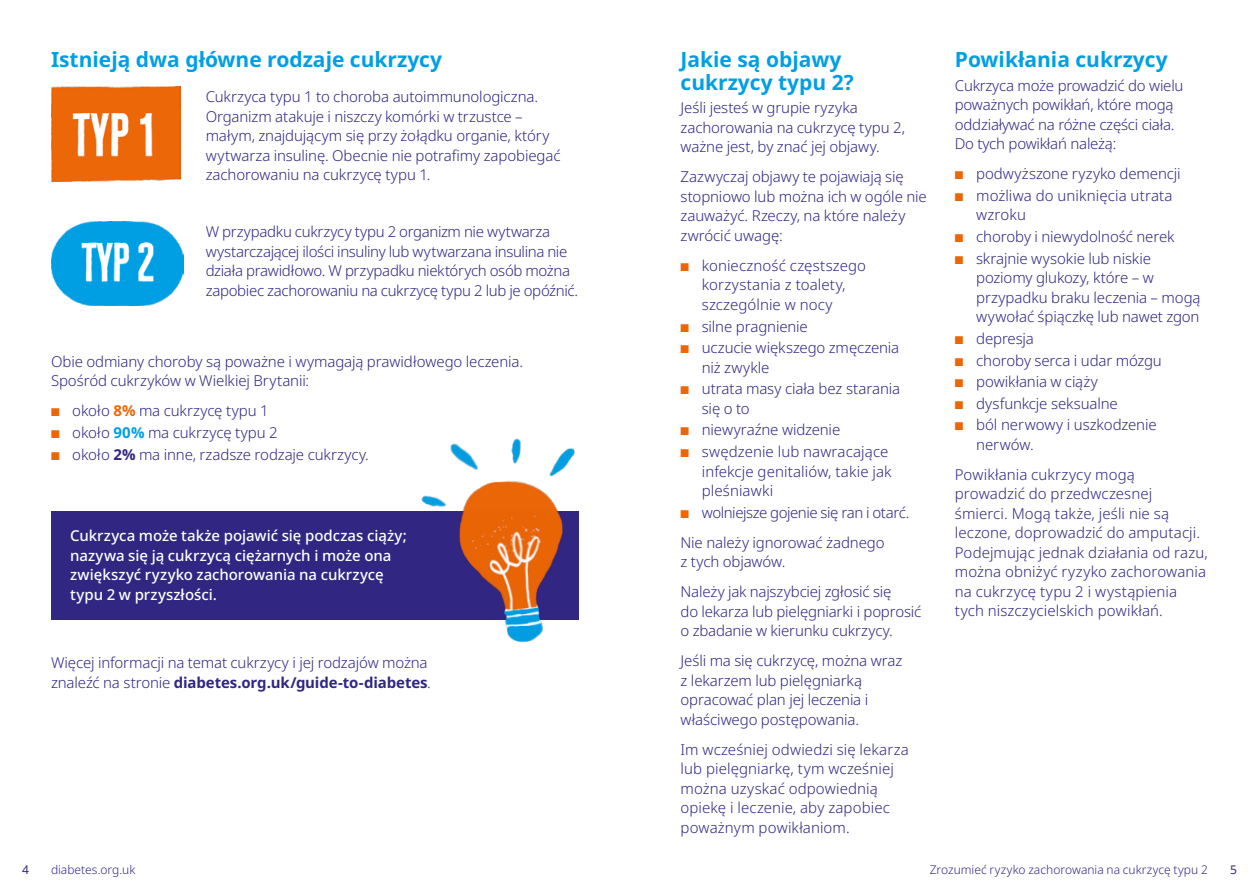
<style>
.page{position:relative;width:1259px;height:893px;background:#fff}
.page>*{position:absolute;margin:0;border:0;box-sizing:border-box;transform-origin:0 0}
.t1{font:700 21px/22.5px "Noto Sans";color:#009fe3}
.t2{font:300 15px/19.5px "Noto Sans";letter-spacing:-.01em;color:#312783}
.t3{font:500 15px/19.5px "Noto Sans";color:#fff}
.t4{font:300 12px "Noto Sans";color:#312783}
.t5{font:12px "Noto Sans";color:#312783}
.s1{color:#ec6608}
.s2{font-weight:700;color:#ec6608}
.s3{font-weight:700;color:#009fe3}
.s4{font-weight:700}
</style>
<div class="page">
<div style="left:51px;top:512px;width:527px;height:108px;background:#312783"></div>
<img style="left:415px;top:438px;width:164px;height:205px">
<img style="left:51px;top:86px;width:129px;height:96px">
<img style="left:51px;top:222px;width:133px;height:84px">
<h1 class="t1" style="left:51px;top:49px;width:392px">Istnieją dwa główne rodzaje cukrzycy</h1>
<p class="t2" style="left:206px;top:87px;width:356px">Cukrzyca typu 1 to choroba autoimmunologiczna.<br>Organizm atakuje i niszczy komórki w trzustce – małym, znajdującym się przy żołądku organie, który wytwarza insulinę. Obecnie nie potrafimy zapobiegać zachorowaniu na cukrzycę typu 1.</p>
<p class="t2" style="left:206px;top:222px;width:374px">W przypadku cukrzycy typu 2 organizm nie wytwarza wystarczającej ilości insuliny lub wytwarzana insulina nie działa prawidłowo. W przypadku niektórych osób można zapobiec zachorowaniu na cukrzycę typu 2 lub je opóźnić.</p>
<p class="t2" style="left:51px;top:352px;width:473px">Obie odmiany choroby są poważne i wymagają prawidłowego leczenia.<br>Spośród cukrzyków w Wielkiej Brytanii:</p>
<p class="t2" style="left:51px;top:401px;width:219px"><span class="s1">■</span> około <span class="s2">8%</span> ma cukrzycę typu 1</p>
<p class="t2" style="left:51px;top:423px;width:228px"><span class="s1">■</span> około <span class="s3">90%</span> ma cukrzycę typu 2</p>
<p class="t2" style="left:51px;top:445px;width:319px"><span class="s1">■</span> około <span class="s4">2%</span> ma inne, rzadsze rodzaje cukrzycy.</p>
<p class="t3" style="left:70px;top:526px;width:338px">Cukrzyca może także pojawić się podczas ciąży; nazywa się ją cukrzycą ciężarnych i może ona zwiększyć ryzyko zachorowania na cukrzycę typu 2 w przyszłości.</p>
<p class="t2" style="left:51px;top:653px;width:381px">Więcej informacji na temat cukrzycy i jej rodzajów można znaleźć na stronie <span class="s4">diabetes.org.uk/guide-to-diabetes</span>.</p>
<h1 class="t1" style="left:680px;top:49px;width:175px">Jakie są objawy cukrzycy typu 2?</h1>
<p class="t2" style="left:680px;top:98px;width:226px">Jeśli jesteś w grupie ryzyka zachorowania na cukrzycę typu 2, ważne jest, by znać jej objawy.</p>
<p class="t2" style="left:680px;top:167px;width:248px">Zazwyczaj objawy te pojawiają się stopniowo lub można ich w ogóle nie zauważyć. Rzeczy, na które należy zwrócić uwagę:</p>
<p class="t2" style="left:702px;top:256px;width:166px;text-indent:-21px"><span class="s1">■</span> konieczność częstszego korzystania z toalety, szczególnie w nocy</p>
<p class="t2" style="left:680px;top:317px;width:129px"><span class="s1">■</span> silne pragnienie</p>
<p class="t2" style="left:702px;top:338px;width:199px;text-indent:-21px"><span class="s1">■</span> uczucie większego zmęczenia niż zwykle</p>
<p class="t2" style="left:702px;top:379px;width:200px;text-indent:-21px"><span class="s1">■</span> utrata masy ciała bez starania się o to</p>
<p class="t2" style="left:680px;top:420px;width:161px"><span class="s1">■</span> niewyraźne widzenie</p>
<p class="t2" style="left:702px;top:442px;width:191px;text-indent:-21px"><span class="s1">■</span> swędzenie lub nawracające infekcje genitaliów, takie jak pleśniawki</p>
<p class="t2" style="left:680px;top:497px;width:230px;line-height:30px"><span class="s1">■</span> wolniejsze gojenie się ran i otarć.<br>Nie należy ignorować żadnego</p>
<p class="t2" style="left:680px;top:547px;width:212px;line-height:30px">z tych objawów.<br>Należy jak najszybciej zgłosić się</p>
<p class="t2" style="left:680px;top:602px;width:242px">do lekarza lub pielęgniarki i poprosić o zbadanie w kierunku cukrzycy.</p>
<p class="t2" style="left:680px;top:651px;width:223px">Jeśli ma się cukrzycę, można wraz z lekarzem lub pielęgniarką opracować plan jej leczenia i właściwego postępowania.</p>
<p class="t2" style="left:680px;top:740px;width:230px">Im wcześniej odwiedzi się lekarza lub pielęgniarkę, tym wcześniej można uzyskać odpowiednią opiekę i leczenie, aby zapobiec poważnym powikłaniom.</p>
<h1 class="t1" style="left:955px;top:49px;width:214px">Powikłania cukrzycy</h1>
<p class="t2" style="left:955px;top:76px;width:230px">Cukrzyca może prowadzić do wielu poważnych powikłań, które mogą oddziaływać na różne części ciała.<br>Do tych powikłań należą:</p>
<p class="t2" style="left:955px;top:164px;width:227px"><span class="s1">■</span> podwyższone ryzyko demencji</p>
<p class="t2" style="left:976px;top:186px;width:198px;text-indent:-21px"><span class="s1">■</span> możliwa do uniknięcia utrata wzroku</p>
<p class="t2" style="left:955px;top:227px;width:221px"><span class="s1">■</span> choroby i niewydolność nerek</p>
<p class="t2" style="left:976px;top:249px;width:226px;text-indent:-21px"><span class="s1">■</span> skrajnie wysokie lub niskie poziomy glukozy, które – w przypadku braku leczenia – mogą wywołać śpiączkę lub nawet zgon</p>
<p class="t2" style="left:955px;top:329px;width:81px"><span class="s1">■</span> depresja</p>
<p class="t2" style="left:955px;top:351px;width:208px"><span class="s1">■</span> choroby serca i udar mózgu</p>
<p class="t2" style="left:955px;top:372px;width:144px"><span class="s1">■</span> powikłania w ciąży</p>
<p class="t2" style="left:955px;top:394px;width:164px"><span class="s1">■</span> dysfunkcje seksualne</p>
<p class="t2" style="left:976px;top:415px;width:182px;text-indent:-21px"><span class="s1">■</span> ból nerwowy i uszkodzenie nerwów.</p>
<p class="t2" style="left:955px;top:465px;width:254px">Powikłania cukrzycy mogą prowadzić do przedwczesnej śmierci. Mogą także, jeśli nie są leczone, doprowadzić do amputacji.<br>Podejmując jednak działania od razu, można obniżyć ryzyko zachorowania na cukrzycę typu 2 i wystąpienia tych niszczycielskich powikłań.</p>
<p class="t5" style="left:22px;top:863px;width:8px">4</p>
<p class="t4" style="left:51px;top:863px;width:86px">diabetes.org.uk</p>
<p class="t4" style="left:929px;top:863px;width:280px">Zrozumieć ryzyko zachorowania na cukrzycę typu 2</p>
<p class="t5" style="left:1230px;top:863px;width:8px">5</p>
</div>
